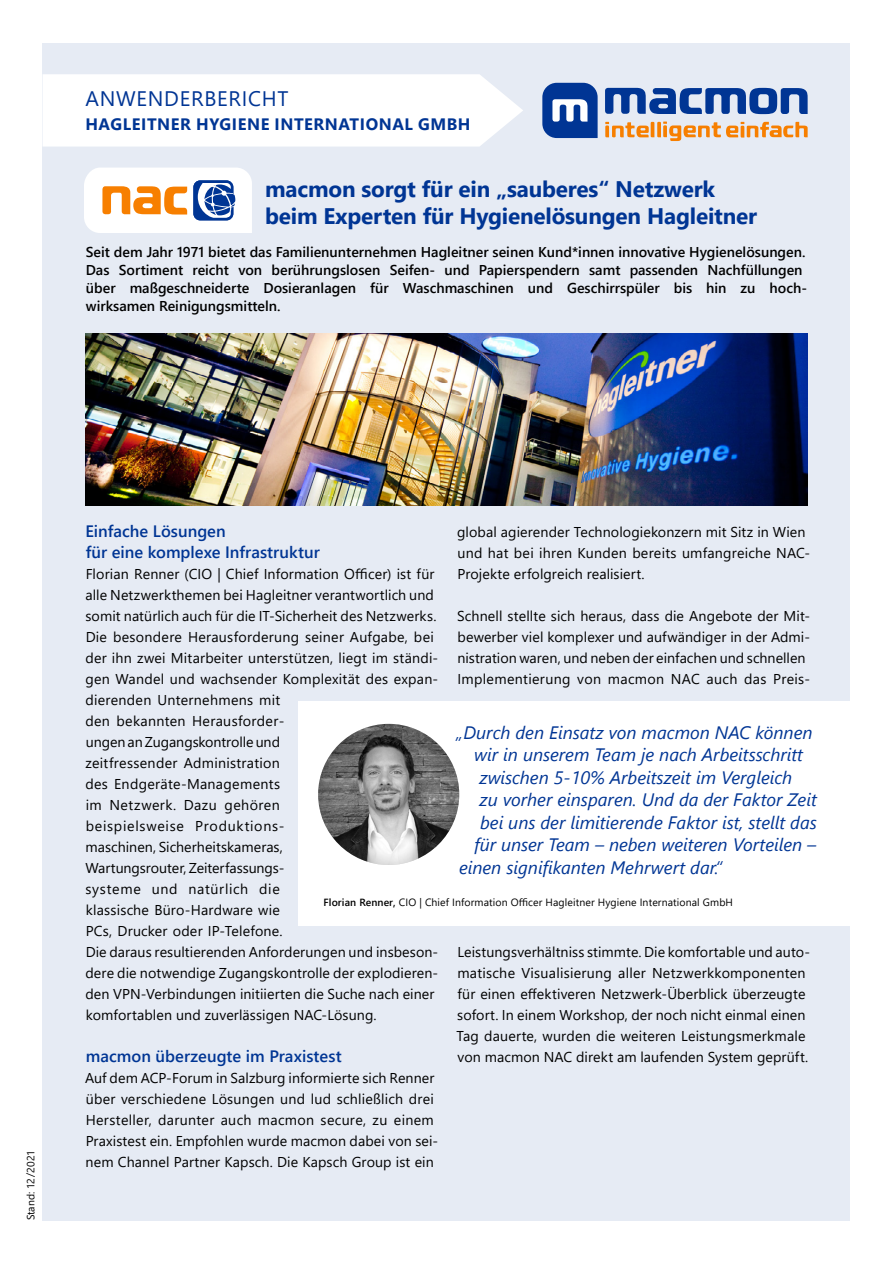
<style>
.page{position:relative;width:893px;height:1263px;background:#fff}
.page>*{position:absolute;margin:0;border:0;box-sizing:border-box;transform-origin:0 0}
.t1{font:700 22.5px/27px "Segoe UI";letter-spacing:-.01em;color:#003594}
.t2{font:21px "Segoe UI";letter-spacing:.035em;color:#003594}
.t3{font:italic 18px "Segoe UI";color:#003594}
.t4{font:600 16.5px/21px "Segoe UI";color:#003594}
.t5{font:700 16.5px "Segoe UI";letter-spacing:.035em;color:#003594}
.t6{font:14.25px/21px "Segoe UI";letter-spacing:.01em;color:#000}
.t7{font:600 14.25px/18px "Segoe UI";color:#000}
.t8{font:10.5px "Segoe UI";letter-spacing:.01em;color:#000}
.s1{font-weight:600;font-size:10.35px}
.s2{font-weight:600}
</style>
<div class="page">
<div style="left:43px;top:43px;width:807px;height:1177px;background:#e6ebf4"></div>
<svg style="left:605px;top:88px;width:203px;height:26px"></svg>
<svg style="left:605px;top:122px;width:203px;height:19px"></svg>
<svg style="left:542px;top:83px;width:56px;height:55px;background:#3962ac"></svg>
<div style="left:43px;top:74px;width:480px;height:73px;background:#fff"></div>
<svg style="left:84px;top:168px;width:168px;height:65px;background:#e4d8d0"></svg>
<img style="left:85px;top:333px;width:723px;height:172px">
<div style="left:298px;top:702px;width:552px;height:224px;background:#fff"></div>
<img style="left:318px;top:724px;width:141px;height:141px;border-radius:71px">
<h2 class="t2" style="left:85px;top:79px;width:205px">ANWENDERBERICHT</h2>
<p class="t5" style="left:85px;top:109px;width:387px">HAGLEITNER HYGIENE INTERNATIONAL GMBH</p>
<h1 class="t1" style="left:265px;top:174px;width:494px">macmon sorgt für ein „sauberes“ Netzwerk beim Experten für Hygienelösungen Hagleitner</h1>
<p class="t7" style="left:86px;top:241px;width:723px">Seit dem Jahr 1971 bietet das Familienunternehmen Hagleitner seinen Kund*innen innovative Hygienelösungen.<br>Das Sortiment reicht von berührungslosen Seifen- und Papierspendern samt passenden Nachfüllungen über maßgeschneiderte Dosieranlagen für Waschmaschinen und Geschirrspüler bis hin zu hoch&shy;wirksamen Reinigungsmitteln.</p>
<p class="t8" style="left:21px;top:1220px;width:72px;rotate:-90deg">Stand: 12/2021</p>
<p class="t4" style="left:86px;top:519px;width:236px">Einfache Lösungen<br>für eine komplexe Infrastruktur</p>
<p class="t6" style="left:85px;top:562px;width:354px">Florian Renner (CIO | Chief Information Officer) ist für alle Netzwerkthemen bei Hagleitner verantwortlich und somit natürlich auch für die IT-Sicherheit des Netzwerks.<br>Die besondere Herausforderung seiner Aufgabe, bei der ihn zwei Mitarbeiter unterstützen, liegt im ständi&shy;gen Wandel und wachsender Komplexität des expan&shy;dierenden Unternehmens mit<br>den bekannten Herausforder-<br>ungen an Zugangskontrolle und<br>zeitfressender Administration<br>des Endgeräte-Managements<br>im Netzwerk. Dazu gehören<br>beispielsweise Produktions-<br>maschinen, Sicherheitskameras,<br>Wartungsrouter, Zeiterfassungs-<br>systeme und natürlich die<br>klassische Büro-Hardware wie<br>PCs, Drucker oder IP-Telefone.<br>Die daraus resultierenden Anforderungen und insbeson&shy;dere die notwendige Zugangskontrolle der explodieren&shy;den VPN-Verbindungen initiierten die Suche nach einer komfortablen und zuverlässigen NAC-Lösung.</p>
<p class="t4" style="left:86px;top:1044px;width:257px">macmon überzeugte im Praxistest</p>
<p class="t6" style="left:85px;top:1066px;width:355px">Auf dem ACP-Forum in Salzburg informierte sich Renner über verschiedene Lösungen und lud schließlich drei Hersteller, darunter auch macmon secure, zu einem Praxistest ein. Empfohlen wurde macmon dabei von sei&shy;nem Channel Partner Kapsch. Die Kapsch Group ist ein</p>
<p class="t6" style="left:457px;top:520px;width:354px">global agierender Technologiekonzern mit Sitz in Wien und hat bei ihren Kunden bereits umfangreiche NAC-<br>Projekte erfolgreich realisiert.</p>
<p class="t6" style="left:457px;top:604px;width:354px">Schnell stellte sich heraus, dass die Angebote der Mit&shy;bewerber viel komplexer und aufwändiger in der Admi&shy;nistration waren, und neben der einfachen und schnellen Implementierung von macmon NAC auch das Preis-</p>
<p class="t3" style="left:456px;top:715px;width:358px">„Durch den Einsatz von macmon NAC können</p>
<p class="t3" style="left:474px;top:738px;width:330px">wir in unserem Team je nach Arbeitsschritt</p>
<p class="t3" style="left:480px;top:760px;width:314px">zwischen 5-10% Arbeitszeit im Vergleich</p>
<p class="t3" style="left:480px;top:783px;width:339px">zu vorher einsparen. Und da der Faktor Zeit</p>
<p class="t3" style="left:480px;top:805px;width:338px">bei uns der limitierende Faktor ist, stellt das</p>
<p class="t3" style="left:474px;top:828px;width:343px">für unser Team – neben weiteren Vorteilen –</p>
<p class="t3" style="left:459px;top:850px;width:265px">einen signifikanten Mehrwert dar.“</p>
<p class="t8" style="left:324px;top:893px;width:411px"><span class="s1">Florian Renner</span><span class="s2">,</span> CIO | Chief Information Officer Hagleitner Hygiene International GmbH</p>
<p class="t6" style="left:456px;top:940px;width:355px">Leistungsverhältniss stimmte. Die komfortable und auto&shy;matische Visualisierung aller Netzwerkkomponenten für einen effektiveren Netzwerk-Überblick überzeugte sofort. In einem Workshop, der noch nicht einmal einen Tag dauerte, wurden die weiteren Leistungsmerkmale von macmon NAC direkt am laufenden System geprüft.</p>
</div>
